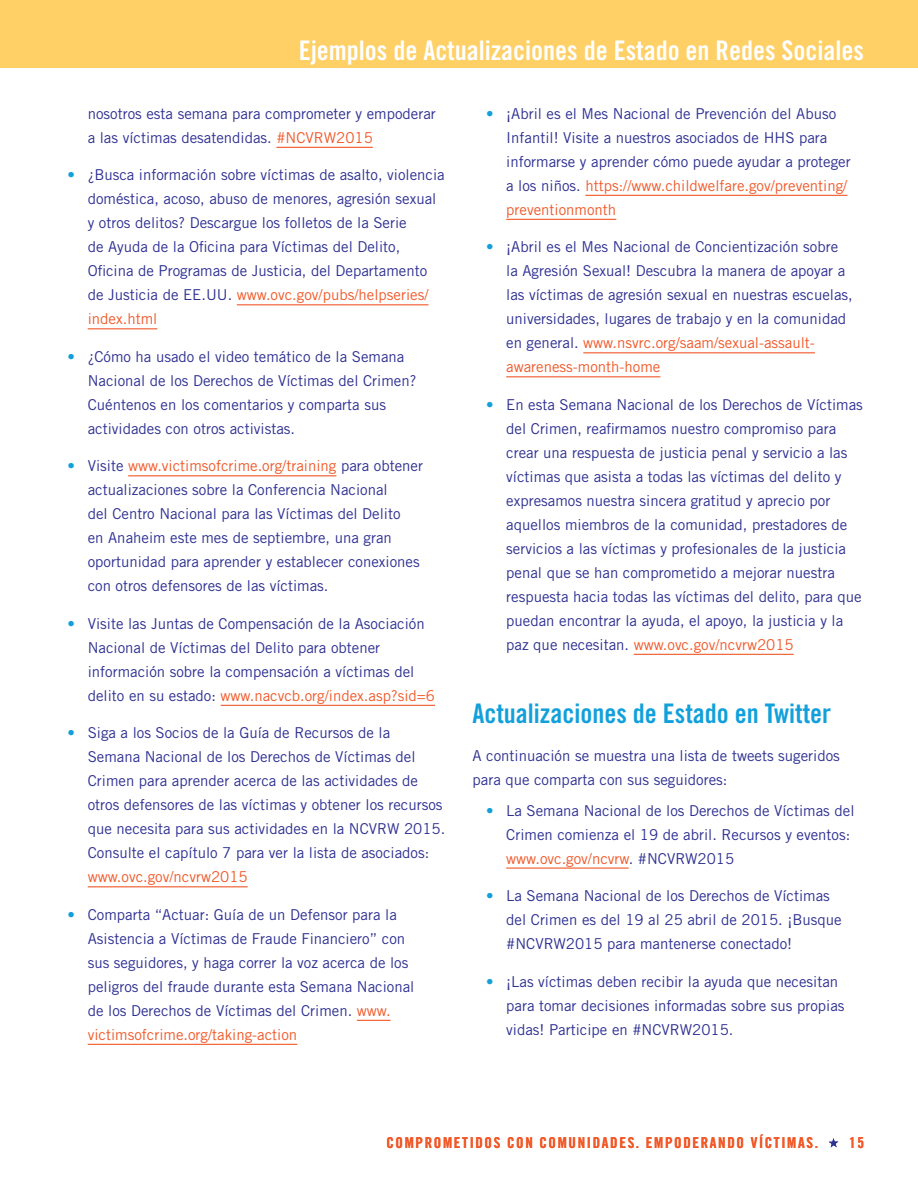
<style>
.page{position:relative;width:918px;height:1188px;background:#fff}
.page>*{position:absolute;margin:0;border:0;box-sizing:border-box;transform-origin:0 0}
.t1{font:27px "Trade Gothic LT Std Bd Cn 20";color:#fff}
.Head_1{font:27px "Trade Gothic LT Std Bd Cn 20";color:#12a0db}
.Graph_1{font:15px/24px "Trade Gothic LT Std";color:#2e3092}
.t2{font:15px "Trade Gothic LT Std Bd Cn 20";letter-spacing:.11em;color:#f15929}
.s1{color:#f15929}
.s2{color:#12a0db}
</style>
<div class="page">
<svg style="left:829px;top:1138px;width:9px;height:10px"></svg>
<div style="left:0;top:0;width:918px;height:68px;background:#fed066"></div>
<hr style="left:276px;top:147px;width:97px;height:1px;background:#f15929">
<hr style="left:237px;top:304px;width:192px;height:1px;background:#f15929">
<hr style="left:88px;top:328px;width:69px;height:1px;background:#f15929">
<hr style="left:128px;top:475px;width:208px;height:1px;background:#f15929">
<hr style="left:221px;top:705px;width:214px;height:1px;background:#f15929">
<hr style="left:88px;top:886px;width:160px;height:1px;background:#f15929">
<hr style="left:357px;top:1020px;width:34px;height:1px;background:#f15929">
<hr style="left:88px;top:1044px;width:209px;height:1px;background:#f15929">
<hr style="left:585px;top:195px;width:262px;height:1px;background:#f15929">
<hr style="left:506px;top:219px;width:110px;height:1px;background:#f15929">
<hr style="left:583px;top:352px;width:232px;height:1px;background:#f15929">
<hr style="left:506px;top:376px;width:154px;height:1px;background:#f15929">
<hr style="left:634px;top:654px;width:160px;height:1px;background:#f15929">
<hr style="left:506px;top:868px;width:123px;height:1px;background:#f15929">
<h1 class="t1" style="left:299px;top:34px;width:556px">Ejemplos de Actualizaciones de Estado en Redes Sociale</h1>
<h1 class="t1" style="left:494px;top:34px;width:372px">Herramientas y Consejos para Medios</h1>
<p class="Graph_1" style="left:88px;top:101px;width:350px">nosotros esta semana para comprometer y empoderar a las víctimas desatendidas. <span class="s1">#NCVRW2015</span></p>
<p class="Graph_1" style="left:88px;top:163px;width:359px;text-indent:-20px"><span class="s2">•</span> ¿Busca información sobre víctimas de asalto, violencia doméstica, acoso, abuso de menores, agresión sexual y otros delitos? Descargue los folletos de la Serie<br>de Ayuda de la Oficina para Víctimas del Delito, Oficina de Programas de Justicia, del Departamento de Justicia de EE.UU. <span class="s1">www.ovc.gov/pubs/helpseries/ index.html</span></p>
<p class="Graph_1" style="left:88px;top:344px;width:330px;text-indent:-20px"><span class="s2">•</span> ¿Cómo ha usado el video temático de la Semana Nacional de los Derechos de Víctimas del Crimen?<br>Cuéntenos en los comentarios y comparta sus actividades con otros activistas.</p>
<p class="Graph_1" style="left:88px;top:454px;width:337px;text-indent:-20px"><span class="s2">•</span> Visite <span class="s1">www.victimsofcrime.org/training</span> para obtener actualizaciones sobre la Conferencia Nacional<br>del Centro Nacional para las Víctimas del Delito<br>en Anaheim este mes de septiembre, una gran oportunidad para aprender y establecer conexiones con otros defensores de las víctimas.</p>
<p class="Graph_1" style="left:88px;top:611px;width:349px;text-indent:-20px"><span class="s2">•</span> Visite las Juntas de Compensación de la Asociación Nacional de Víctimas del Delito para obtener información sobre la compensación a víctimas del delito en su estado: <span class="s1">www.nacvcb.org/index.asp?sid=6</span></p>
<p class="Graph_1" style="left:88px;top:721px;width:359px;text-indent:-20px"><span class="s2">•</span> Siga a los Socios de la Guía de Recursos de la Semana Nacional de los Derechos de Víctimas del Crimen para aprender acerca de las actividades de otros defensores de las víctimas y obtener los recursos que necesita para sus actividades en la NCVRW 2015.<br>Consulte el capítulo 7 para ver la lista de asociados: <span class="s1">www.ovc.gov/ncvrw2015</span></p>
<p class="Graph_1" style="left:88px;top:902px;width:328px;text-indent:-20px"><span class="s2">•</span> Comparta “Actuar: Guía de un Defensor para la Asistencia a Víctimas de Fraude Financiero” con sus seguidores, y haga correr la voz acerca de los peligros del fraude durante esta Semana Nacional de los Derechos de Víctimas del Crimen. <span class="s1">www. victimsofcrime.org/taking-action</span></p>
<p class="Graph_1" style="left:506px;top:101px;width:346px;text-indent:-20px"><span class="s2">•</span> ¡Abril es el Mes Nacional de Prevención del Abuso Infantil! Visite a nuestros asociados de HHS para informarse y aprender cómo puede ayudar a proteger a los niños. <span class="s1">https://www.childwelfare.gov/preventing/ preventionmonth</span></p>
<p class="Graph_1" style="left:506px;top:235px;width:348px;text-indent:-20px"><span class="s2">•</span> ¡Abril es el Mes Nacional de Concientización sobre la Agresión Sexual! Descubra la manera de apoyar a las víctimas de agresión sexual en nuestras escuelas, universidades, lugares de trabajo y en la comunidad en general. <span class="s1">www.nsvrc.org/saam/sexual-assault&shy;awareness-month-home</span></p>
<p class="Graph_1" style="left:506px;top:392px;width:358px;text-indent:-20px"><span class="s2">•</span> En esta Semana Nacional de los Derechos de Víctimas del Crimen, reafirmamos nuestro compromiso para crear una respuesta de justicia penal y servicio a las víctimas que asista a todas las víctimas del delito y expresamos nuestra sincera gratitud y aprecio por aquellos miembros de la comunidad, prestadores de servicios a las víctimas y profesionales de la justicia penal que se han comprometido a mejorar nuestra respuesta hacia todas las víctimas del delito, para que puedan encontrar la ayuda, el apoyo, la justicia y la paz que necesitan. <span class="s1">www.ovc.gov/ncvrw2015</span></p>
<p class="Head_1" style="left:472px;top:697px;width:360px">Actualizaciones de Estado en Twitter</p>
<p class="Graph_1" style="left:472px;top:743px;width:369px">A continuación se muestra una lista de tweets sugeridos para que comparta con sus seguidores:</p>
<p class="Graph_1" style="left:506px;top:798px;width:350px;text-indent:-20px"><span class="s2">•</span> La Semana Nacional de los Derechos de Víctimas del<br>Crimen comienza el 19 de abril. Recursos y eventos: <span class="s1">www.ovc.gov/ncvrw</span>. #NCVRW2015</p>
<p class="Graph_1" style="left:506px;top:884px;width:337px;text-indent:-20px"><span class="s2">•</span> La Semana Nacional de los Derechos de Víctimas del Crimen es del 19 al 25 abril de 2015. ¡Busque #NCVRW2015 para mantenerse conectado!</p>
<p class="Graph_1" style="left:506px;top:969px;width:340px;text-indent:-20px"><span class="s2">•</span> ¡Las víctimas deben recibir la ayuda que necesitan para tomar decisiones informadas sobre sus propias vidas! Participe en #NCVRW2015.</p>
<p class="t2" style="left:386px;top:1133px;width:433px">COMPROMETIDOS CON COMUNIDADES. EMPODERANDO VÍCTIMAS.</p>
<p class="t2" style="left:849px;top:1133px;width:16px">15</p>
</div>
